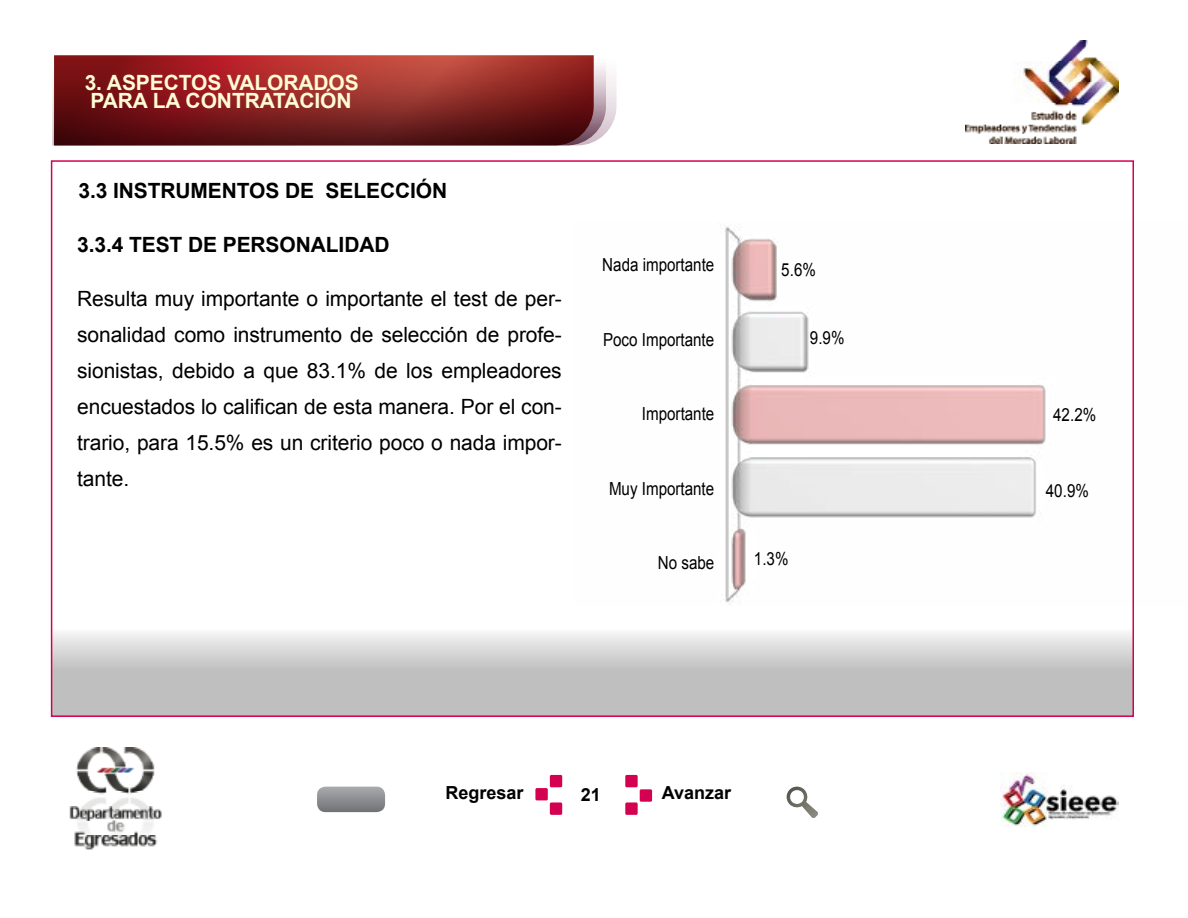
<style>
.page{position:relative;width:1188px;height:918px;background:#fff}
.page>*{position:absolute;margin:0;border:0;box-sizing:border-box;transform-origin:0 0}
.t1{font:21px/36px "Arial";letter-spacing:-.005em;color:#000;text-align:justify}
.t2{font:700 21px "Arial";letter-spacing:-.005em;color:#000}
.t3{font:700 21px/18px "Arial";letter-spacing:-.005em;color:#fffcd5}
.t4{font:18px "Arial";color:#000;scale:.84 1}
.t5{font:700 18px "Arial";color:#000}
</style>
<div class="page">
<img style="left:1000px;top:773px;width:119px;height:54px">
<svg style="left:54px;top:633px;width:1077px;height:81px;background:#cbcaca"></svg>
<svg style="left:786px;top:787px;width:32px;height:31px"></svg>
<div style="left:550px;top:802px;width:12px;height:13px;background:#d40050;border-radius:2px"></div>
<div style="left:550px;top:775px;width:12px;height:12px;background:#d40050;border-radius:2px"></div>
<div style="left:535px;top:788px;width:13px;height:12px;background:#d40050;border-radius:2px"></div>
<div style="left:625px;top:775px;width:13px;height:12px;background:#d40050;border-radius:2px"></div>
<div style="left:625px;top:802px;width:13px;height:13px;background:#d40050;border-radius:2px"></div>
<div style="left:640px;top:789px;width:12px;height:13px;background:#d40050;border-radius:2px"></div>
<img style="left:966px;top:40px;width:152px;height:104px">
<img style="left:69px;top:747px;width:93px;height:103px">
<svg style="left:317px;top:787px;width:68px;height:25px;background:#8f9193"></svg>
<svg style="left:52px;top:55px;width:565px;height:90px;background:#862929"></svg>
<img style="left:724px;top:222px;width:410px;height:384px">
<p class="t3" style="left:85px;top:74px;width:276px">3. ASPECTOS VALORADOS<br>PARA LA CONTRATACIÓN</p>
<p class="t2" style="left:78px;top:177px;width:370px">3.3 INSTRUMENTOS DE SELECCIÓN</p>
<p class="t2" style="left:77px;top:231px;width:314px">3.3.4 TEST DE PERSONALIDAD</p>
<p class="t1" style="left:77px;top:281px;width:486px">Resulta muy importante o importante el test de per&shy;sonalidad como instrumento de selección de profe&shy;sionistas, debido a que 83.1% de los empleadores encuestados lo califican de esta manera. Por el con&shy;trario, para 15.5% es un criterio poco o nada impor&shy;tante.</p>
<p class="t4" style="left:602px;top:253px;width:135px">Nada importante</p>
<p class="t4" style="left:603px;top:328px;width:134px">Poco Importante</p>
<p class="t4" style="left:642px;top:402px;width:88px">Importante</p>
<p class="t4" style="left:609px;top:477px;width:127px">Muy Importante</p>
<p class="t4" style="left:658px;top:551px;width:69px">No sabe</p>
<p class="t4" style="left:781px;top:258px;width:43px">5.6%</p>
<p class="t4" style="left:810px;top:326px;width:43px">9.9%</p>
<p class="t4" style="left:754px;top:547px;width:43px">1.3%</p>
<p class="t5" style="left:445px;top:781px;width:80px">Regresar</p>
<p class="t5" style="left:581px;top:783px;width:22px">21</p>
<p class="t5" style="left:662px;top:781px;width:71px">Avanzar</p>
<p class="t4" style="left:1053px;top:402px;width:53px">42.2%</p>
<p class="t4" style="left:1046px;top:479px;width:53px">40.9%</p>
</div>
